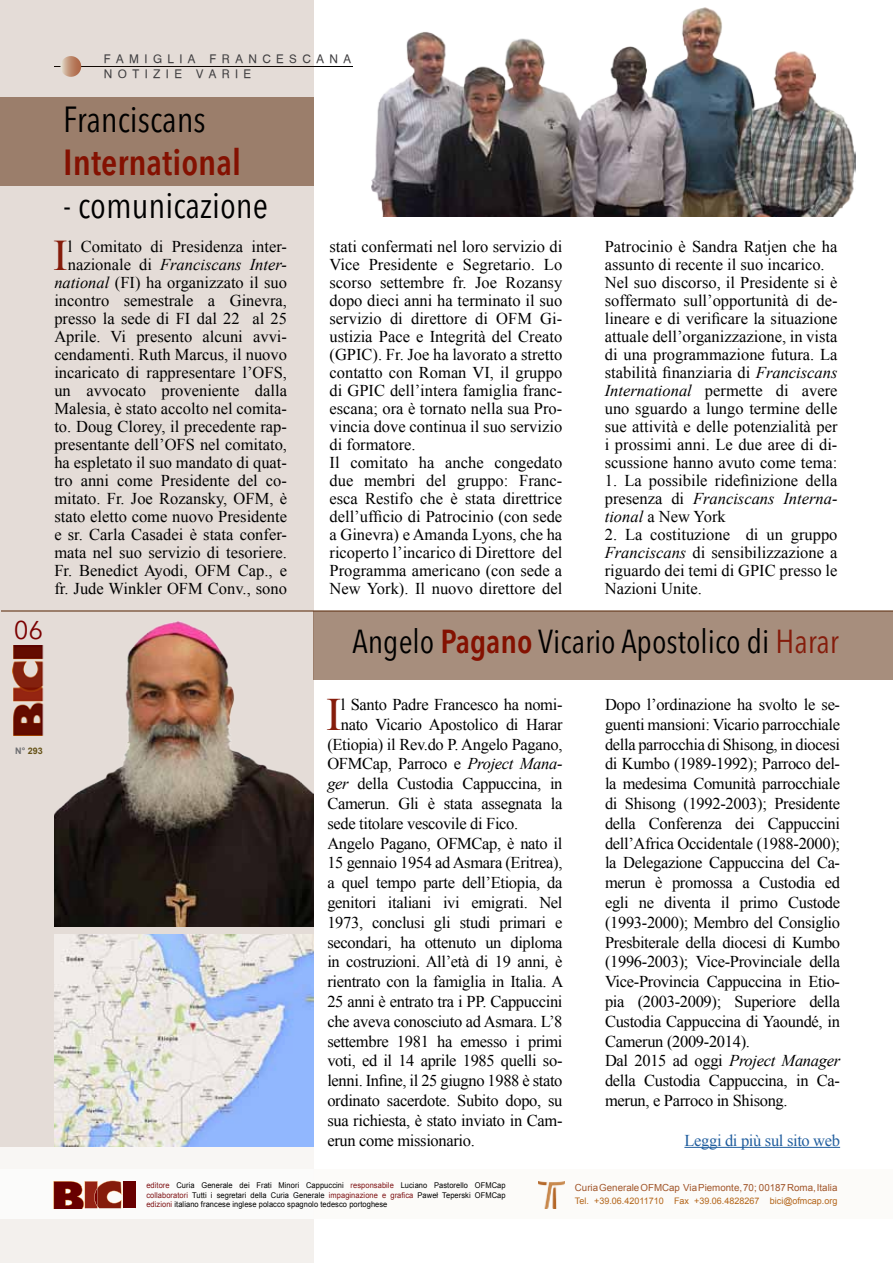
<style>
.page{position:relative;width:893px;height:1263px;background:#fff}
.page>*{position:absolute;margin:0;border:0;box-sizing:border-box;transform-origin:0 0}
.t1{font:46.35px "Times New Roman";color:#851c0b}
.t2{font:43.65px "Times New Roman";color:#851c0b}
.t3{font:condensed 36px "Avenir Next LT Pro";color:#000}
.t4{font:600 condensed 36px "Avenir Next LT Pro";color:#841101}
.t5{font:condensed 33px "Avenir Next LT Pro";color:#000}
.t6{font:25.5px "Avenir Next LT Pro";color:#7b0000}
.t7{font:16.5px/18px "Times New Roman";color:#000}
.t8{font:16.5px/19.8px "Times New Roman";letter-spacing:-.02em;color:#000}
.t9{font:16.5px "Times New Roman";letter-spacing:-.02em;color:#215e9e}
.t10{font:12px/15.1px "Geneva";letter-spacing:.45em;color:#414042}
.t11{font:9.75px "Arial";color:#a1562b}
.t12{font:9px "Arial";color:#b3651a}
.t13{font:700 9px "Arial";color:#655217}
.t14{font:7.95px/9.6px "Arial";letter-spacing:.01em;color:#000;text-align:justify;scale:.94 1}
.s1{font-style:italic}
.s2{font-weight:600;color:#841101}
.s3{color:#851c0b}
.s4{color:#6d6e71}
.s5{color:#7f1416}
</style>
<div class="page">
<hr style="left:54px;top:66px;width:298px;height:1px;background:#000">
<div style="left:0;top:0;width:313px;height:1263px;background:#e4dcd7"></div>
<div style="left:0;top:1170px;width:314px;height:93px;background:#f3f0ed"></div>
<div style="left:0;top:1147px;width:314px;height:72px;background:#fff"></div>
<img style="left:538px;top:1181px;width:26px;height:28px">
<svg style="left:54px;top:1181px;width:82px;height:27px"></svg>
<img style="left:372px;top:7px;width:483px;height:210px">
<div style="left:0;top:97px;width:313px;height:88px;background:#9b7e6b"></div>
<img style="left:54px;top:622px;width:259px;height:304px">
<img style="left:13px;top:646px;width:31px;height:90px">
<div style="left:313px;top:611px;width:580px;height:69px;background:#a78e7d"></div>
<hr style="left:684px;top:1147px;width:156px;height:1px;background:#215e9e">
<img style="left:54px;top:934px;width:259px;height:213px">
<svg style="left:60px;top:56px;width:21px;height:21px"></svg>
<hr style="left:1px;top:611px;width:892px;height:1px;background:#603214">
<h3 class="t6" style="left:14px;top:615px;width:31px">06</h3>
<p class="t10" style="left:104px;top:51px;width:249px">FAMIGLIA FRANCESCANA<br>NOTIZIE VARIE</p>
<h3 class="t3" style="left:63px;top:98px;width:144px">Franciscans</h3>
<h3 class="t4" style="left:63px;top:140px;width:179px">International</h3>
<h3 class="t3" style="left:63px;top:184px;width:206px">- comunicazione</h3>
<p class="t7" style="left:54px;top:237px;width:234px;text-align:right">l Comitato di Presidenza inter&shy;nazionale di <span class="s1">Franciscans Inter&shy;national</span> (FI) ha organizzato il suo incontro semestrale a Ginevra, presso la sede di FI dal 22 al 25<br>Aprile. Vi presento alcuni avvi&shy;cendamenti. Ruth Marcus, il nuovo incaricato di rappresentare l’OFS, un avvocato proveniente dalla Malesia, è stato accolto nel comita&shy;to. Doug Clorey, il precedente rap&shy;presentante dell’OFS nel comitato, ha espletato il suo mandato di quat&shy;tro anni come Presidente del co&shy;mitato. Fr. Joe Rozansky, OFM, è stato eletto come nuovo Presidente e sr. Carla Casadei è stata confer&shy;mata nel suo servizio di tesoriere.<br>Fr. Benedict Ayodi, OFM Cap., e fr. Jude Winkler OFM Conv., sono</p>
<p class="t7" style="left:330px;top:237px;width:234px">stati confermati nel loro servizio di Vice Presidente e Segretario. Lo scorso settembre fr. Joe Rozansy dopo dieci anni ha terminato il suo servizio di direttore di OFM Gi&shy;ustizia Pace e Integrità del Creato (GPIC). Fr. Joe ha lavorato a stretto contatto con Roman VI, il gruppo di GPIC dell’intera famiglia franc&shy;escana; ora è tornato nella sua Pro&shy;vincia dove continua il suo servizio di formatore.<br>Il comitato ha anche congedato due membri del gruppo: Franc&shy;esca Restifo che è stata direttrice dell’ufficio di Patrocinio (con sede a Ginevra) e Amanda Lyons, che ha ricoperto l’incarico di Direttore del Programma americano (con sede a New York). Il nuovo direttore del</p>
<p class="t7" style="left:605px;top:237px;width:234px">Patrocinio è Sandra Ratjen che ha assunto di recente il suo incarico.<br>Nel suo discorso, il Presidente si è soffermato sull’opportunità di de&shy;lineare e di verificare la situazione attuale dell’organizzazione, in vista di una programmazione futura. La stabilità finanziaria di <span class="s1">Franciscans International</span> permette di avere uno sguardo a lungo termine delle sue attività e delle potenzialità per i prossimi anni. Le due aree di di&shy;scussione hanno avuto come tema:</p>
<h2 class="t2" style="left:53px;top:226px;width:16px">I</h2>
<p class="t7" style="left:605px;top:471px;width:234px;text-align:justify">1. La possibile ridefinizione della presenza di <span class="s1">Franciscans Interna&shy;tional</span> a New York</p>
<p class="t7" style="left:605px;top:525px;width:234px;text-align:justify">2. La costituzione di un gruppo <span class="s1">Franciscans</span> di sensibilizzazione a riguardo dei temi di GPIC presso le Nazioni Unite.</p>
<h3 class="t5" style="left:352px;top:622px;width:488px">Angelo <span class="s2">Pagano</span> Vicario Apostolico di <span class="s3">Harar</span></h3>
<p class="t13" style="left:15px;top:745px;width:29px"><span class="s4">N°</span> 293</p>
<h1 class="t1" style="left:326px;top:683px;width:17px">I</h1>
<p class="t8" style="left:341px;top:694px;width:223px">l Santo Padre Francesco ha nomi-</p>
<p class="t8" style="left:341px;top:714px;width:223px">nato Vicario Apostolico di Harar</p>
<p class="t8" style="left:327px;top:734px;width:237px">(Etiopia) il Rev.do P. Angelo Pagano,</p>
<p class="t8" style="left:327px;top:754px;width:237px">OFMCap, Parroco e <span class="s1">Project Mana-</span></p>
<p class="t8" style="left:327px;top:773px;width:237px"><span class="s1">ger</span> della Custodia Cappuccina, in</p>
<p class="t8" style="left:327px;top:793px;width:237px">Camerun. Gli è stata assegnata la</p>
<p class="t8" style="left:327px;top:813px;width:192px">sede titolare vescovile di Fico.</p>
<p class="t8" style="left:327px;top:833px;width:237px">Angelo Pagano, OFMCap, è nato il</p>
<p class="t8" style="left:327px;top:853px;width:237px">15 gennaio 1954 ad Asmara (Eritrea),</p>
<p class="t8" style="left:327px;top:872px;width:237px">a quel tempo parte dell’Etiopia, da</p>
<p class="t8" style="left:327px;top:892px;width:237px">genitori italiani ivi emigrati. Nel</p>
<p class="t8" style="left:327px;top:912px;width:237px">1973, conclusi gli studi primari e</p>
<p class="t8" style="left:327px;top:932px;width:237px">secondari, ha ottenuto un diploma</p>
<p class="t8" style="left:327px;top:952px;width:237px">in costruzioni. All’età di 19 anni, è</p>
<p class="t8" style="left:327px;top:971px;width:238px">rientrato con la famiglia in Italia. A</p>
<p class="t8" style="left:327px;top:991px;width:237px">25 anni è entrato tra i PP. Cappuccini</p>
<p class="t8" style="left:327px;top:1011px;width:237px">che aveva conosciuto ad Asmara. L’8</p>
<p class="t8" style="left:327px;top:1031px;width:237px">settembre 1981 ha emesso i primi</p>
<p class="t8" style="left:327px;top:1051px;width:237px">voti, ed il 14 aprile 1985 quelli so-</p>
<p class="t8" style="left:327px;top:1070px;width:237px">lenni. Infine, il 25 giugno 1988 è stato</p>
<p class="t8" style="left:327px;top:1090px;width:237px">ordinato sacerdote. Subito dopo, su</p>
<p class="t8" style="left:327px;top:1110px;width:237px">sua richiesta, è stato inviato in Cam-</p>
<p class="t8" style="left:327px;top:1130px;width:149px">erun come missionario.</p>
<p class="t8" style="left:605px;top:694px;width:237px">Dopo l’ordinazione ha svolto le se&shy;guenti mansioni: Vicario parrocchiale della parrocchia di Shisong, in diocesi di Kumbo (1989-1992); Parroco del&shy;la medesima Comunità parrocchiale di Shisong (1992-2003); Presidente della Conferenza dei Cappuccini dell’Africa Occidentale (1988-2000); la Delegazione Cappuccina del Ca&shy;merun è promossa a Custodia ed egli ne diventa il primo Custode (1993-2000); Membro del Consiglio Presbiterale della diocesi di Kumbo (1996-2003); Vice-Provinciale della Vice-Provincia Cappuccina in Etio&shy;pia (2003-2009); Superiore della Custodia Cappuccina di Yaoundé, in Camerun (2009-2014).<br>Dal 2015 ad oggi <span class="s1">Project Manager </span>della Custodia Cappuccina, in Ca&shy;merun, e Parroco in Shisong.</p>
<p class="t9" style="left:684px;top:1129px;width:157px">Leggi di più sul sito web</p>
<p class="t14" style="left:146px;top:1181px;width:384px"><span class="s5">editore</span> Curia Generale dei Frati Minori Cappuccini <span class="s5">responsabile</span> Luciano Pastorello OFMCap <span class="s5">collaboratori</span> Tutti i segretari della Curia Generale <span class="s5">impaginazione e grafica</span> Paweł Teperski OFMCap <span class="s5">edizioni</span> italiano francese inglese polacco spagnolo tedesco portoghese</p>
<p class="t11" style="left:575px;top:1181px;width:264px">Curia Generale OFMCap Via Piemonte, 70; 00187 Roma, Italia</p>
<p class="t12" style="left:575px;top:1195px;width:264px">Tel. +39.06.42011710 Fax +39.06.4828267 bici@ofmcap.org</p>
</div>
